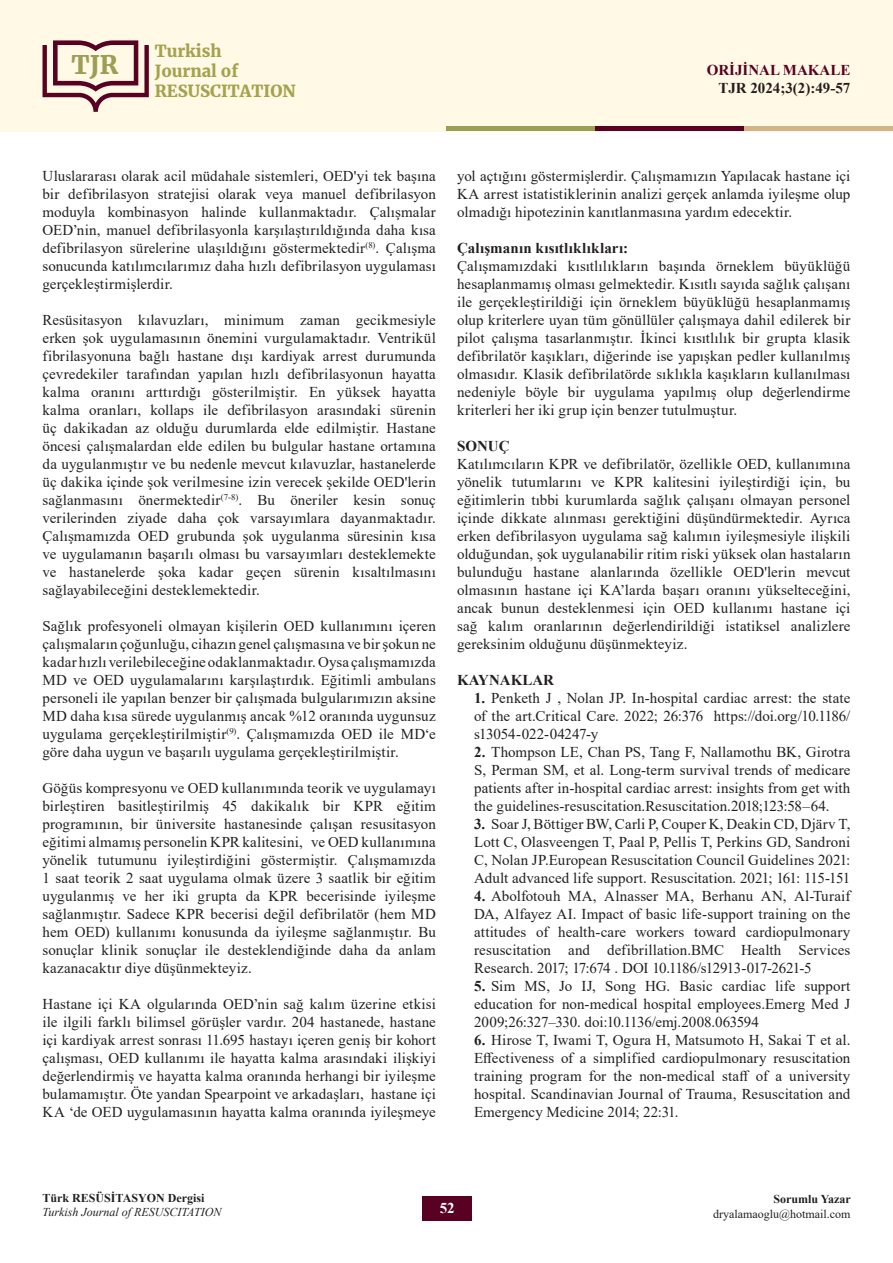
<style>
.page{position:relative;width:893px;height:1263px;background:#fff}
.page>*{position:absolute;margin:0;border:0;box-sizing:border-box;transform-origin:0 0}
.t1{font:900 25.35px "Merriweather";color:#9b9f55}
.t2{font:900 16.5px/19.8px "Merriweather";color:#a4a24d}
.Temel_Paragraf{font:15px/18px "Times New Roman";letter-spacing:.005em;color:#231f20;text-align:justify}
.Temel_Paragraf-2{font:700 15px "Times New Roman";color:#231f20}
.t3{font:700 15px "Times New Roman";color:#580122}
.t4{font:700 15px "Times New Roman";color:#fff}
.t5{font:700 12px "Times New Roman";color:#231f20}
.t6{font:italic 12px "Times New Roman";color:#231f20}
.t7{font:12px "Times New Roman";color:#231f20}
.s1{font-weight:700}
</style>
<div class="page">
<div style="left:0;top:0;width:893px;height:131px;background:#fff9e5"></div>
<svg style="left:43px;top:40px;width:106px;height:72px"></svg>
<div style="left:446px;top:126px;width:149px;height:5px;background:#9b9f55"></div>
<div style="left:595px;top:126px;width:149px;height:5px;background:#580122"></div>
<div style="left:744px;top:126px;width:149px;height:5px;background:#d5b388"></div>
<div style="left:422px;top:1196px;width:50px;height:24px;background:#580122"></div>
<h1 class="t1" style="left:72px;top:47px;width:48px">TJR</h1>
<p class="t2" style="left:155px;top:41px;width:142px">Turkish<br>Journal of<br>RESUSCITATION</p>
<p class="t3" style="left:707px;top:59px;width:145px">ORİJİNAL MAKALE</p>
<p class="Temel_Paragraf-2" style="left:718px;top:77px;width:134px">TJR 2024;3(2):49-57</p>
<p class="Temel_Paragraf" style="left:43px;top:166px;width:395px">Uluslararası olarak acil müdahale sistemleri, OED'yi tek başına bir defibrilasyon stratejisi olarak veya manuel defibrilasyon moduyla kombinasyon halinde kullanmaktadır. Çalışmalar OED’nin, manuel defibrilasyonla karşılaştırıldığında daha kısa defibrilasyon sürelerine ulaşıldığını göstermektedir<sup>(8)</sup>. Çalışma sonucunda katılımcılarımız daha hızlı defibrilasyon uygulaması gerçekleştirmişlerdir.</p>
<p class="Temel_Paragraf" style="left:43px;top:310px;width:395px">Resüsitasyon kılavuzları, minimum zaman gecikmesiyle erken şok uygulamasının önemini vurgulamaktadır. Ventrikül fibrilasyonuna bağlı hastane dışı kardiyak arrest durumunda çevredekiler tarafından yapılan hızlı defibrilasyonun hayatta kalma oranını arttırdığı gösterilmiştir. En yüksek hayatta kalma oranları, kollaps ile defibrilasyon arasındaki sürenin üç dakikadan az olduğu durumlarda elde edilmiştir. Hastane öncesi çalışmalardan elde edilen bu bulgular hastane ortamına da uygulanmıştır ve bu nedenle mevcut kılavuzlar, hastanelerde üç dakika içinde şok verilmesine izin verecek şekilde OED'lerin sağlanmasını önermektedir<sup>(7-8)</sup>. Bu öneriler kesin sonuç verilerinden ziyade daha çok varsayımlara dayanmaktadır.<br>Çalışmamızda OED grubunda şok uygulanma süresinin kısa ve uygulamanın başarılı olması bu varsayımları desteklemekte ve hastanelerde şoka kadar geçen sürenin kısaltılmasını sağlayabileceğini desteklemektedir.</p>
<p class="Temel_Paragraf" style="left:43px;top:616px;width:395px">Sağlık profesyoneli olmayan kişilerin OED kullanımını içeren çalışmaların çoğunluğu, cihazın genel çalışmasına ve bir şokun ne kadar hızlı verilebileceğine odaklanmaktadır. Oysa çalışmamızda MD ve OED uygulamalarını karşılaştırdık. Eğitimli ambulans personeli ile yapılan benzer bir çalışmada bulgularımızın aksine MD daha kısa sürede uygulanmış ancak %12 oranında uygunsuz uygulama gerçekleştirilmiştir<sup>(9)</sup>. Çalışmamızda OED ile MD‘e göre daha uygun ve başarılı uygulama gerçekleştirilmiştir.</p>
<p class="Temel_Paragraf" style="left:43px;top:778px;width:395px">Göğüs kompresyonu ve OED kullanımında teorik ve uygulamayı birleştiren basitleştirilmiş 45 dakikalık bir KPR eğitim programının, bir üniversite hastanesinde çalışan resusitasyon eğitimi almamış personelin KPR kalitesini, ve OED kullanımına yönelik tutumunu iyileştirdiğini göstermiştir. Çalışmamızda 1 saat teorik 2 saat uygulama olmak üzere 3 saatlik bir eğitim uygulanmış ve her iki grupta da KPR becerisinde iyileşme sağlanmıştır. Sadece KPR becerisi değil defibrilatör (hem MD hem OED) kullanımı konusunda da iyileşme sağlanmıştır. Bu sonuçlar klinik sonuçlar ile desteklendiğinde daha da anlam kazanacaktır diye düşünmekteyiz.</p>
<p class="Temel_Paragraf" style="left:43px;top:994px;width:395px">Hastane içi KA olgularında OED’nin sağ kalım üzerine etkisi ile ilgili farklı bilimsel görüşler vardır. 204 hastanede, hastane içi kardiyak arrest sonrası 11.695 hastayı içeren geniş bir kohort çalışması, OED kullanımı ile hayatta kalma arasındaki ilişkiyi değerlendirmiş ve hayatta kalma oranında herhangi bir iyileşme bulamamıştır. Öte yandan Spearpoint ve arkadaşları, hastane içi KA ‘de OED uygulamasının hayatta kalma oranında iyileşmeye</p>
<p class="Temel_Paragraf" style="left:457px;top:166px;width:395px">yol açtığını göstermişlerdir. Çalışmamızın Yapılacak hastane içi KA arrest istatistiklerinin analizi gerçek anlamda iyileşme olup olmadığı hipotezinin kanıtlanmasına yardım edecektir.</p>
<p class="Temel_Paragraf-2" style="left:457px;top:237px;width:172px">Çalışmanın kısıtlıklıkları:</p>
<p class="Temel_Paragraf" style="left:457px;top:256px;width:395px">Çalışmamızdaki kısıtlılıkların başında örneklem büyüklüğü hesaplanmamış olması gelmektedir. Kısıtlı sayıda sağlık çalışanı ile gerçekleştirildiği için örneklem büyüklüğü hesaplanmamış olup kriterlere uyan tüm gönüllüler çalışmaya dahil edilerek bir pilot çalışma tasarlanmıştır. İkinci kısıtlılık bir grupta klasik defibrilatör kaşıkları, diğerinde ise yapışkan pedler kullanılmış olmasıdır. Klasik defibrilatörde sıklıkla kaşıkların kullanılması nedeniyle böyle bir uygulama yapılmış olup değerlendirme kriterleri her iki grup için benzer tutulmuştur.</p>
<p class="Temel_Paragraf-2" style="left:457px;top:435px;width:54px">SONUÇ</p>
<p class="Temel_Paragraf" style="left:457px;top:454px;width:395px">Katılımcıların KPR ve defibrilatör, özellikle OED, kullanımına yönelik tutumlarını ve KPR kalitesini iyileştirdiği için, bu eğitimlerin tıbbi kurumlarda sağlık çalışanı olmayan personel içinde dikkate alınması gerektiğini düşündürmektedir. Ayrıca erken defibrilasyon uygulama sağ kalımın iyileşmesiyle ilişkili olduğundan, şok uygulanabilir ritim riski yüksek olan hastaların bulunduğu hastane alanlarında özellikle OED'lerin mevcut olmasının hastane içi KA’larda başarı oranını yükselteceğini, ancak bunun desteklenmesi için OED kullanımı hastane içi sağ kalım oranlarının değerlendirildiği istatiksel analizlere gereksinim olduğunu düşünmekteyiz.</p>
<p class="Temel_Paragraf-2" style="left:457px;top:669px;width:98px">KAYNAKLAR</p>
<p class="Temel_Paragraf" style="left:474px;top:688px;width:378px"><span class="s1">1.</span> Penketh J , Nolan JP. In-hospital cardiac arrest: the state of the art.Critical Care. 2022; 26:376 https://doi.org/10.1186/ s13054-022-04247-y</p>
<p class="Temel_Paragraf" style="left:474px;top:742px;width:378px"><span class="s1">2.</span> Thompson LE, Chan PS, Tang F, Nallamothu BK, Girotra S, Perman SM, et al. Long-term survival trends of medicare patients after in-hospital cardiac arrest: insights from get with the guidelines-resuscitation.Resuscitation.2018;123:58–64.</p>
<p class="Temel_Paragraf" style="left:474px;top:814px;width:378px"><span class="s1">3.</span> Soar J, Böttiger BW, Carli P, Couper K, Deakin CD, Djärv T, Lott C, Olasveengen T, Paal P, Pellis T, Perkins GD, Sandroni C, Nolan JP.European Resuscitation Council Guidelines 2021:<br>Adult advanced life support. Resuscitation. 2021; 161: 115-151</p>
<p class="Temel_Paragraf" style="left:474px;top:886px;width:378px"><span class="s1">4.</span> Abolfotouh MA, Alnasser MA, Berhanu AN, Al-Turaif DA, Alfayez AI. Impact of basic life-support training on the attitudes of health-care workers toward cardiopulmonary resuscitation and defibrillation.BMC Health Services Research. 2017; 17:674 . DOI 10.1186/s12913-017-2621-5</p>
<p class="Temel_Paragraf" style="left:474px;top:976px;width:378px"><span class="s1">5.</span> Sim MS, Jo IJ, Song HG. Basic cardiac life support education for non-medical hospital employees.Emerg Med J 2009;26:327–330. doi:10.1136/emj.2008.063594</p>
<p class="Temel_Paragraf" style="left:474px;top:1030px;width:378px"><span class="s1">6.</span> Hirose T, Iwami T, Ogura H, Matsumoto H, Sakai T et al.<br>Effectiveness of a simplified cardiopulmonary resuscitation training program for the non-medical staff of a university hospital. Scandinavian Journal of Trauma, Resuscitation and Emergency Medicine 2014; 22:31.</p>
<p class="t5" style="left:43px;top:1189px;width:163px">Türk RESÜSİTASYON Dergisi</p>
<p class="t6" style="left:43px;top:1204px;width:181px">Turkish Journal of RESUSCITATION</p>
<p class="t4" style="left:440px;top:1197px;width:16px">52</p>
<p class="t5" style="left:773px;top:1191px;width:79px">Sorumlu Yazar</p>
<p class="t7" style="left:713px;top:1205px;width:139px">dryalamaoglu@hotmail.com</p>
</div>
